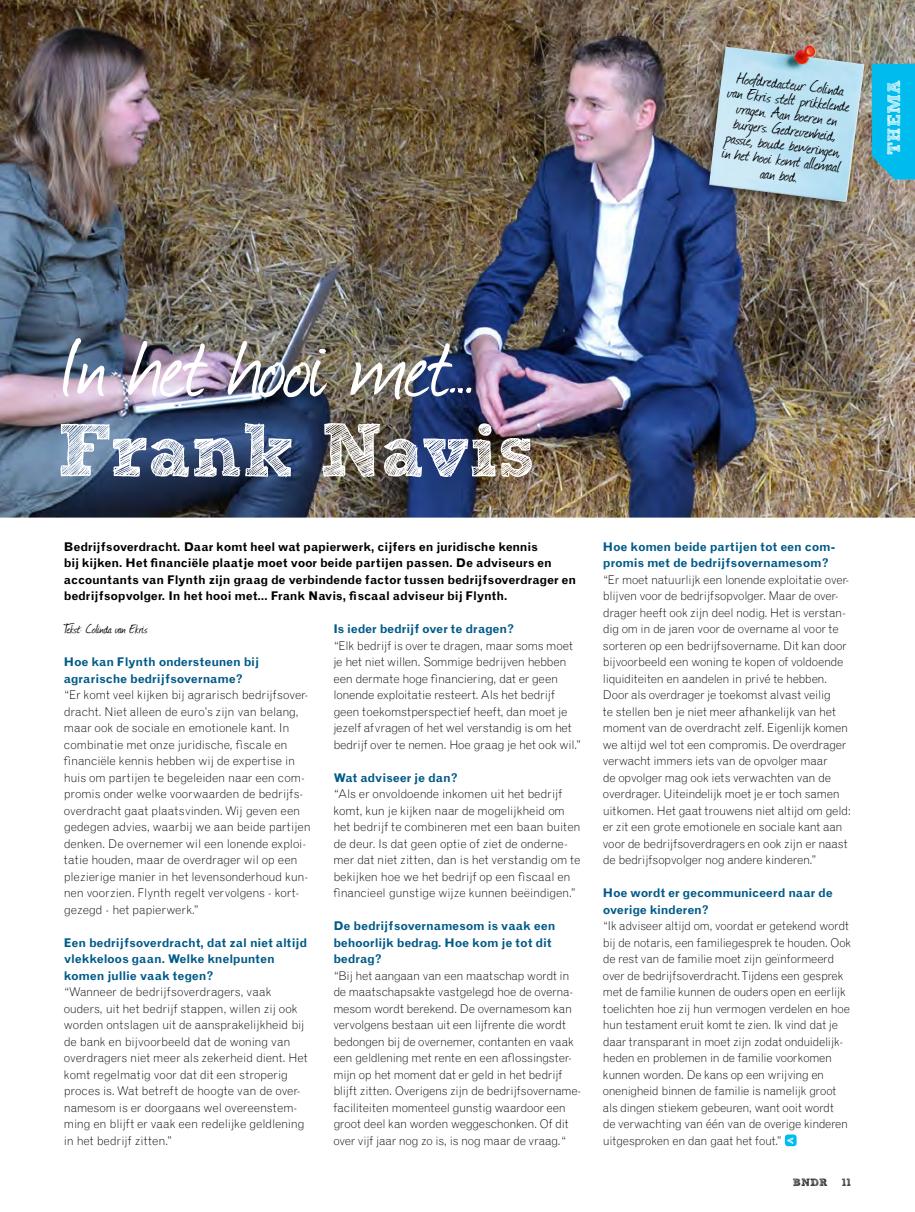
<style>
.page{position:relative;width:915px;height:1212px;background:#fff}
.page>*{position:absolute;margin:0;border:0;box-sizing:border-box;transform-origin:0 0}
.t1{font:105px "Journal";letter-spacing:-.015em;color:#fff}
.t2{font:700 75px "Sketch Block";letter-spacing:-.015em;color:#fff}
.t3{font:19.35px/15.3px "Journal";color:#000;text-align:center}
.t4{font:700 18px "Sketch Block";color:#fff}
.t5{font:15px "Journal";letter-spacing:-.01em;color:#000}
.t6{font:300 12px/16.5px "Grotesque MT Std";letter-spacing:-.015em;color:#000}
.t7{font:700 12px/16.5px "Grotesque MT Std";letter-spacing:-.01em;color:#005b89}
.t8{font:700 12px/16.5px "Grotesque MT Std";letter-spacing:-.005em;color:#000}
.t9{font:700 10.5px "Sketch Block";letter-spacing:.02em;color:#000}
</style>
<div class="page">
<img style="left:0;top:0;width:914px;height:518px">
<img style="left:697px;top:42px;width:170px;height:171px">
<img style="left:718px;top:45px;width:90px;height:58px">
<svg style="left:784px;top:1134px;width:12px;height:12px"></svg>
<svg style="left:786px;top:1137px;width:7px;height:7px"></svg>
<svg style="left:871px;top:64px;width:43px;height:115px;background:#0ab7e5"></svg>
<h3 class="t3" style="left:730px;top:68px;width:124px;rotate:7deg">Hoofdredacteur Colinda van Ekris stelt prikkelende vragen. Aan boeren en burgers. Gedrevenheid, passie, boude beweringen, in het hooi komt allemaal aan bod.</h3>
<h3 class="t4" style="left:882px;top:155px;width:76px;rotate:-90deg">THEMA</h3>
<h1 class="t1" style="left:57px;top:294px;width:423px">In het hooi met…</h1>
<h2 class="t2" style="left:57px;top:404px;width:479px">Frank Navis</h2>
<p class="t8" style="left:64px;top:538px;width:513px">Bedrijfsoverdracht. Daar komt heel wat papierwerk, cijfers en juridische kennis<br>bij kijken. Het financiële plaatje moet voor beide partijen passen. De adviseurs en accountants van Flynth zijn graag de verbindende factor tussen bedrijfsoverdrager en bedrijfsopvolger. In het hooi met… Frank Navis, fiscaal adviseur bij Flynth.</p>
<p class="t7" style="left:602px;top:538px;width:234px">Hoe komen beide partijen tot een com&shy;promis met de bedrijfsovernamesom?</p>
<p class="t6" style="left:602px;top:571px;width:250px">“Er moet natuurlijk een lonende exploitatie over&shy;blijven voor de bedrijfsopvolger. Maar de over&shy;drager heeft ook zijn deel nodig. Het is verstan&shy;dig om in de jaren voor de overname al voor te sorteren op een bedrijfsovername. Dit kan door bijvoorbeeld een woning te kopen of voldoende liquiditeiten en aandelen in privé te hebben.<br>Door als overdrager je toekomst alvast veilig<br>te stellen ben je niet meer afhankelijk van het moment van de overdracht zelf. Eigenlijk komen we altijd wel tot een compromis. De overdrager verwacht immers iets van de opvolger maar<br>de opvolger mag ook iets verwachten van de overdrager. Uiteindelijk moet je er toch samen uitkomen. Het gaat trouwens niet altijd om geld: er zit een grote emotionele en sociale kant aan voor de bedrijfsoverdragers en ook zijn er naast de bedrijfsopvolger nog andere kinderen.”</p>
<p class="t7" style="left:602px;top:885px;width:231px">Hoe wordt er gecommuniceerd naar de overige kinderen?</p>
<p class="t6" style="left:602px;top:918px;width:250px">“Ik adviseer altijd om, voordat er getekend wordt bij de notaris, een familiegesprek te houden. Ook de rest van de familie moet zijn geïnformeerd over de bedrijfsoverdracht. Tijdens een gesprek met de familie kunnen de ouders open en eerlijk toelichten hoe zij hun vermogen verdelen en hoe hun testament eruit komt te zien. Ik vind dat je daar transparant in moet zijn zodat onduidelijk&shy;heden en problemen in de familie voorkomen kunnen worden. De kans op een wrijving en onenigheid binnen de familie is namelijk groot als dingen stiekem gebeuren, want ooit wordt<br>de verwachting van één van de overige kinderen uitgesproken en dan gaat het fout.”</p>
<p class="t5" style="left:64px;top:619px;width:85px">Tekst: Colinda van Ekris</p>
<p class="t7" style="left:64px;top:654px;width:196px">Hoe kan Flynth ondersteunen bij agrarische bedrijfsovername?</p>
<p class="t6" style="left:64px;top:687px;width:248px">“Er komt veel kijken bij agrarisch bedrijfsover&shy;dracht. Niet alleen de euro’s zijn van belang, maar ook de sociale en emotionele kant. In combinatie met onze juridische, fiscale en financiële kennis hebben wij de expertise in huis om partijen te begeleiden naar een com&shy;promis onder welke voorwaarden de bedrijfs&shy;overdracht gaat plaatsvinden. Wij geven een gedegen advies, waarbij we aan beide partijen denken. De overnemer wil een lonende exploi&shy;tatie houden, maar de overdrager wil op een plezierige manier in het levensonderhoud kun&shy;nen voorzien. Flynth regelt vervolgens - kort&shy;gezegd - het papierwerk.”</p>
<p class="t7" style="left:64px;top:934px;width:245px">Een bedrijfsoverdracht, dat zal niet altijd vlekkeloos gaan. Welke knelpunten komen jullie vaak tegen?</p>
<p class="t6" style="left:64px;top:984px;width:245px">“Wanneer de bedrijfsoverdragers, vaak ouders, uit het bedrijf stappen, willen zij ook worden ontslagen uit de aansprakelijkheid bij de bank en bijvoorbeeld dat de woning van overdragers niet meer als zekerheid dient. Het komt regelmatig voor dat dit een stroperig proces is. Wat betreft de hoogte van de over&shy;namesom is er doorgaans wel overeenstem&shy;ming en blijft er vaak een redelijke geldlening in het bedrijf zitten.”</p>
<p class="t7" style="left:333px;top:621px;width:182px">Is ieder bedrijf over te dragen?</p>
<p class="t6" style="left:333px;top:637px;width:250px">“Elk bedrijf is over te dragen, maar soms moet je het niet willen. Sommige bedrijven hebben een dermate hoge financiering, dat er geen lonende exploitatie resteert. Als het bedrijf geen toekomstperspectief heeft, dan moet je jezelf afvragen of het wel verstandig is om het bedrijf over te nemen. Hoe graag je het ook wil.”</p>
<p class="t7" style="left:333px;top:769px;width:126px">Wat adviseer je dan?</p>
<p class="t6" style="left:333px;top:786px;width:249px">“Als er onvoldoende inkomen uit het bedrijf komt, kun je kijken naar de mogelijkheid om het bedrijf te combineren met een baan buiten de deur. Is dat geen optie of ziet de onderne&shy;mer dat niet zitten, dan is het verstandig om te bekijken hoe we het bedrijf op een fiscaal en financieel gunstige wijze kunnen beëindigen.”</p>
<p class="t7" style="left:333px;top:918px;width:223px">De bedrijfsovernamesom is vaak een behoorlijk bedrag. Hoe kom je tot dit bedrag?</p>
<p class="t6" style="left:333px;top:967px;width:249px">“Bij het aangaan van een maatschap wordt in de maatschapsakte vastgelegd hoe de overna&shy;mesom wordt berekend. De overnamesom kan vervolgens bestaan uit een lijfrente die wordt bedongen bij de overnemer, contanten en vaak een geldlening met rente en een aflossingster&shy;mijn op het moment dat er geld in het bedrijf blijft zitten. Overigens zijn de bedrijfsovername&shy;faciliteiten momenteel gunstig waardoor een groot deel kan worden weggeschonken. Of dit over vijf jaar nog zo is, is nog maar de vraag.“</p>
<p class="t9" style="left:792px;top:1176px;width:36px">BNDR</p>
<p class="t9" style="left:841px;top:1176px;width:11px">11</p>
</div>
